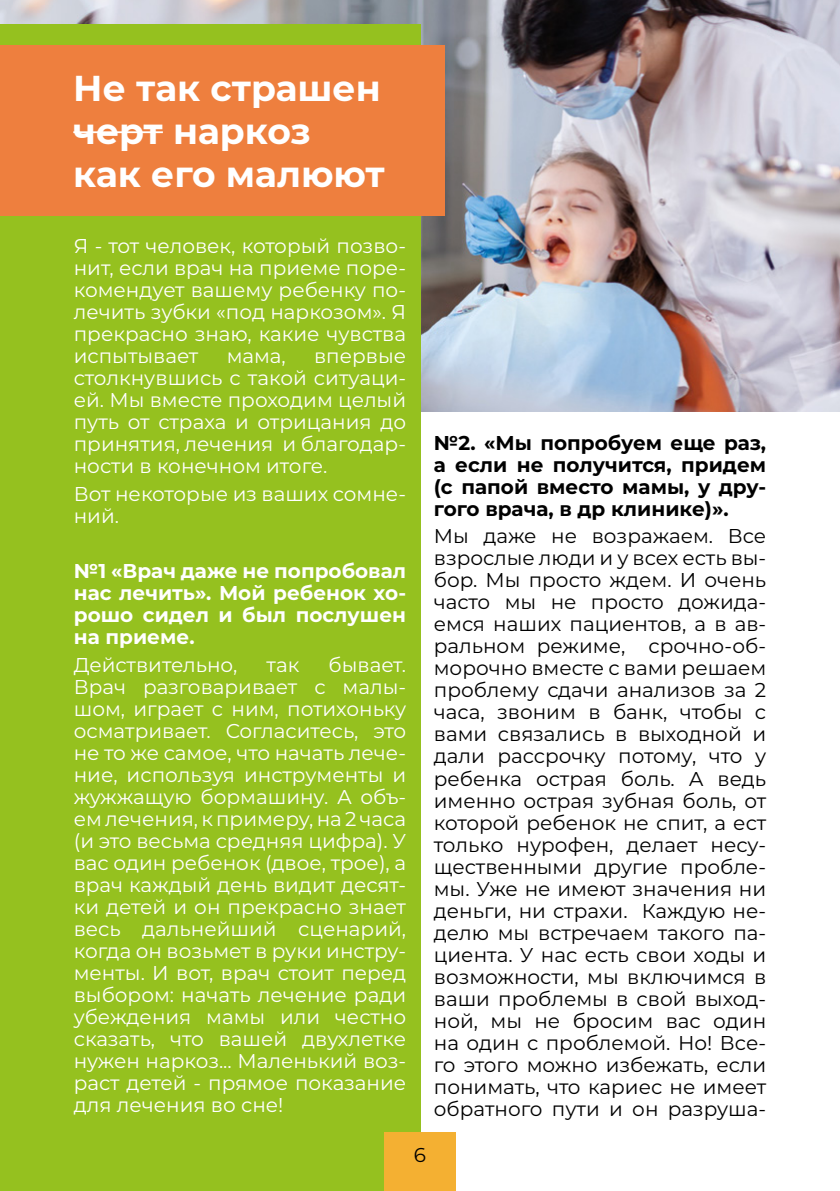
<style>
.page{position:relative;width:840px;height:1191px;background:#fff}
.page>*{position:absolute;margin:0;border:0;box-sizing:border-box;transform-origin:0 0}
.t1{font:700 36px/43.2px "Montserrat";color:#fff}
.t2{font:20px/22px "Montserrat";color:#fff;text-align:justify}
.t3{font:20px/22px "Montserrat";color:#000;text-align:justify}
.t4{font:700 20px/22px "Montserrat";color:#000;text-align:justify}
.t5{font:700 20px/22px "Montserrat";color:#fff;text-align:justify}
</style>
<div class="page">
<img style="left:0;top:0;width:839px;height:411px">
<div style="left:0;top:24px;width:420px;height:1167px;background:#95c11f"></div>
<div style="left:384px;top:1132px;width:71px;height:59px;background:#f4b032"></div>
<div style="left:0;top:45px;width:444px;height:170px;background:#ee7f3e"></div>
<hr style="left:73px;top:131px;width:90px;height:2px;background:#fff">
<h1 class="t1" style="left:73px;top:65px;width:313px">Не так страшен черт наркоз как его малюют</h1>
<p class="t2" style="left:74px;top:234px;width:334px">Я - тот человек, который позво&shy;нит, если врач на приеме поре&shy;комендует вашему ребенку по&shy;лечить зубки «под наркозом». Я прекрасно знаю, какие чувства испытывает</p>
<p class="t2" style="left:74px;top:344px;width:334px;text-indent:240px">впервые столкнувшись с такой ситуаци&shy;ей. Мы вместе проходим целый путь от страха и отрицания до принятия, лечения и благодар&shy;ности в конечном итоге.</p>
<p class="t2" style="left:74px;top:482px;width:334px">Вот некоторые из ваших сомне&shy;ний.</p>
<p class="t5" style="left:74px;top:559px;width:334px">№1 «Врач даже не попробовал нас лечить». Мой ребенок хо&shy;рошо сидел и был послушен на приеме.</p>
<p class="t2" style="left:74px;top:653px;width:165px">Действительно,</p>
<p class="t2" style="left:266px;top:653px;width:34px">так</p>
<p class="t2" style="left:226px;top:344px;width:61px">мама,</p>
<p class="t2" style="left:74px;top:653px;width:334px;text-indent:255px">бывает.<br>Врач разговаривает с малы&shy;шом, играет с ним, потихоньку осматривает. Согласитесь, это не то же самое, что начать лече&shy;ние, используя инструменты и жужжащую бормашину. А объ&shy;ем лечения, к примеру, на 2 часа (и это весьма средняя цифра). У вас один ребенок (двое, трое), а врач каждый день видит десят&shy;ки детей и он прекрасно знает весь дальнейший сценарий, когда он возьмет в руки инстру&shy;менты. И вот, врач стоит перед выбором: начать лечение ради убеждения мамы или честно сказать, что вашей двухлетке нужен наркоз... Маленький воз&shy;раст детей - прямое показание для лечения во сне!</p>
<p class="t4" style="left:433px;top:430px;width:334px">№2. «Мы попробуем еще раз, а если не получится, придем (с папой вместо мамы, у дру&shy;гого врача, в др клинике)».</p>
<p class="t3" style="left:433px;top:524px;width:334px">Мы даже не возражаем. Все взрослые люди и у всех есть вы&shy;бор. Мы просто ждем. И очень часто мы не просто дожида&shy;емся наших пациентов, а в ав&shy;ральном режиме, срочно-об&shy;морочно вместе с вами решаем проблему сдачи анализов за 2 часа, звоним в банк, чтобы с вами связались в выходной и дали рассрочку потому, что у ребенка острая боль. А ведь именно острая зубная боль, от которой ребенок не спит, а ест только нурофен, делает несу&shy;щественными другие пробле&shy;мы. Уже не имеют значения ни деньги, ни страхи. Каждую не&shy;делю мы встречаем такого па&shy;циента. У нас есть свои ходы и возможности, мы включимся в ваши проблемы в свой выход&shy;ной, мы не бросим вас один на один с проблемой. Но! Все&shy;го этого можно избежать, если понимать, что кариес не имеет обратного пути и он разруша-</p>
<p class="t3" style="left:413px;top:1143px;width:14px">6</p>
</div>
